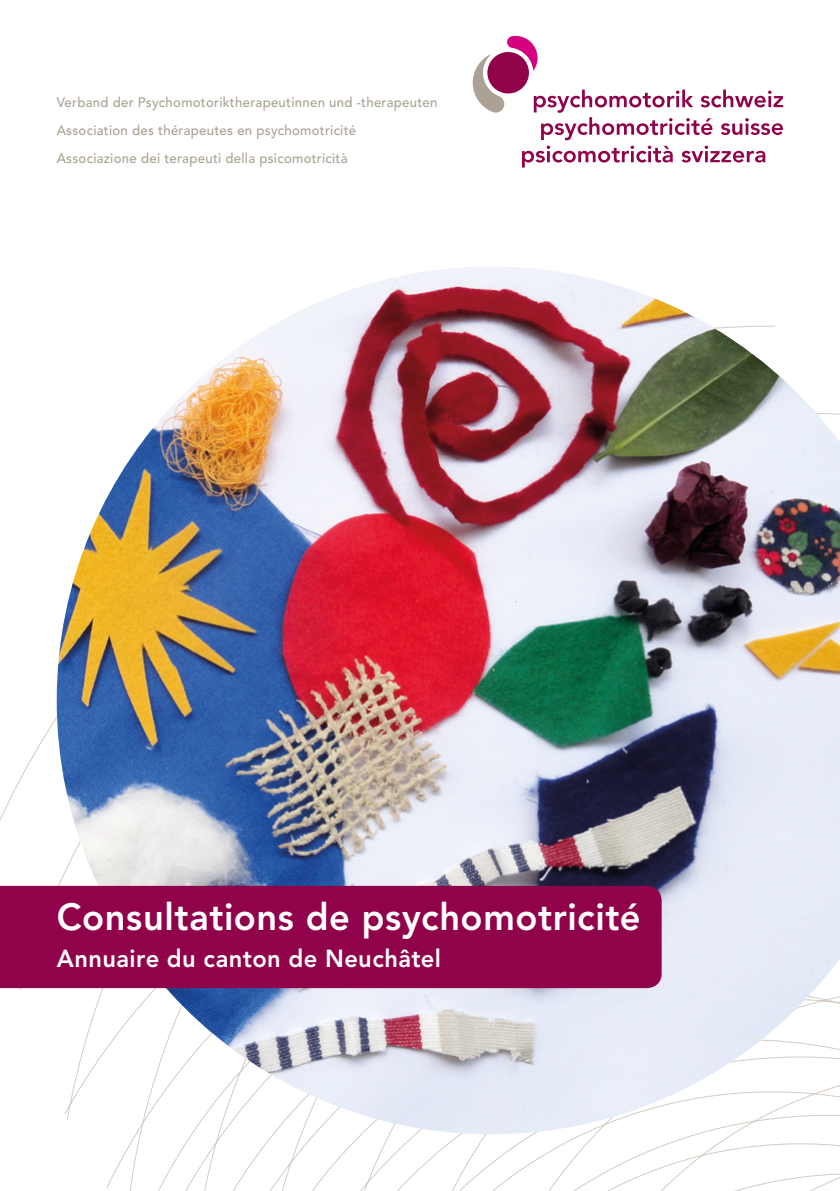
<style>
.page{position:relative;width:840px;height:1191px;background:#fff}
.page>*{position:absolute;margin:0;border:0;box-sizing:border-box;transform-origin:0 0}
.t1{font:800 37.6px "Avenir";letter-spacing:.015em;color:#fff}
.t2{font:800 24.4px "Avenir";letter-spacing:.02em;color:#fff;scale:.96 1}
.t3{font:500 13.8px/27.6px "Avenir";letter-spacing:.02em;color:#aba295;scale:.96 1}
</style>
<div class="page">
<svg style="left:0;top:687px;width:839px;height:504px"></svg>
<img style="left:57px;top:267px;width:782px;height:867px">
<div style="left:0;top:886px;width:661px;height:102px;background:#90034b"></div>
<svg style="left:522px;top:146px;width:242px;height:21px"></svg>
<svg style="left:472px;top:36px;width:310px;height:104px"></svg>
<div style="left:487px;top:52px;width:41px;height:41px;background:#90034b;border-radius:50%"></div>
<p class="t3" style="left:57px;top:89px;width:398px">Verband der Psychomotoriktherapeutinnen und -therapeuten<br>Association des thérapeutes en psychomotricité<br>Associazione dei terapeuti della psicomotricità</p>
<h1 class="t1" style="left:57px;top:894px;width:585px">Consultations de psychomotricité</h1>
<h2 class="t2" style="left:57px;top:944px;width:401px">Annuaire du canton de Neuchâtel</h2>
</div>
